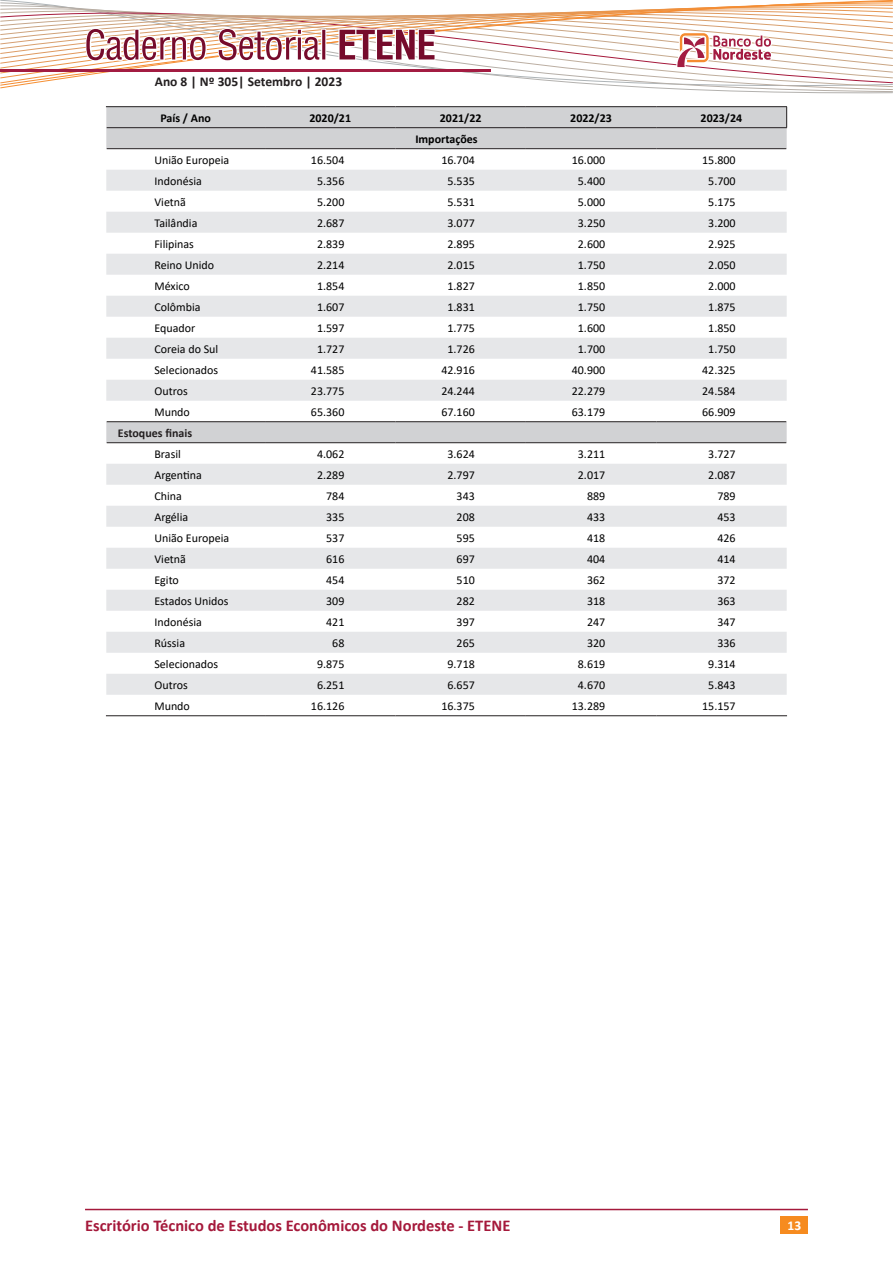
<style>
.page{position:relative;width:893px;height:1263px;background:#fff}
.page>*{position:absolute;margin:0;border:0;box-sizing:border-box;transform-origin:0 0}
.t1{font:700 16.5px "Calibri";color:#a5193b}
.t2{font:700 13.5px "Calibri";color:#231f20}
.t3{font:700 13.5px "Calibri";color:#fff}
.t4{font:12px "Calibri";color:#000}
.t5{font:700 12px "Calibri";color:#000}
.t6{font:700 12px "Calibri";color:#231f20}
</style>
<div class="page">
<div style="left:781px;top:1216px;width:27px;height:17px;background:#f68b1f"></div>
<hr style="left:85px;top:1209px;width:723px;height:1px;background:#a5193b">
<svg style="left:106px;top:352px;width:681px;height:343px;fill:#ecedee"></svg>
<hr style="left:106px;top:715px;width:159px;height:1px;background:#231f20">
<hr style="left:265px;top:715px;width:130px;height:1px;background:#231f20">
<hr style="left:395px;top:715px;width:131px;height:1px;background:#231f20">
<hr style="left:526px;top:715px;width:130px;height:1px;background:#231f20">
<hr style="left:656px;top:715px;width:131px;height:1px;background:#231f20">
<svg style="left:0;top:0;width:893px;height:352px"></svg>
<hr style="left:107px;top:127px;width:158px;height:1px;background:#231f20">
<hr style="left:265px;top:127px;width:130px;height:1px;background:#231f20">
<hr style="left:395px;top:127px;width:131px;height:1px;background:#231f20">
<hr style="left:526px;top:127px;width:130px;height:1px;background:#231f20">
<hr style="left:656px;top:127px;width:131px;height:1px;background:#231f20">
<hr style="left:107px;top:148px;width:158px;height:1px;background:#231f20">
<hr style="left:265px;top:148px;width:130px;height:1px;background:#231f20">
<hr style="left:395px;top:148px;width:131px;height:1px;background:#231f20">
<hr style="left:526px;top:148px;width:130px;height:1px;background:#231f20">
<hr style="left:656px;top:148px;width:130px;height:1px;background:#231f20">
<hr style="left:107px;top:421px;width:158px;height:1px;background:#231f20">
<hr style="left:265px;top:421px;width:130px;height:1px;background:#231f20">
<hr style="left:395px;top:421px;width:131px;height:1px;background:#231f20">
<hr style="left:526px;top:421px;width:130px;height:1px;background:#231f20">
<hr style="left:656px;top:421px;width:130px;height:1px;background:#231f20">
<hr style="left:107px;top:442px;width:158px;height:1px;background:#231f20">
<hr style="left:265px;top:442px;width:130px;height:1px;background:#231f20">
<hr style="left:395px;top:442px;width:131px;height:1px;background:#231f20">
<hr style="left:526px;top:442px;width:130px;height:1px;background:#231f20">
<hr style="left:656px;top:442px;width:130px;height:1px;background:#231f20">
<p class="t2" style="left:155px;top:72px;width:189px">Ano 8 | Nº 305| Setembro | 2023</p>
<p class="t5" style="left:160px;top:109px;width:52px">País / Ano</p>
<p class="t5" style="left:309px;top:109px;width:43px">2020/21</p>
<p class="t5" style="left:440px;top:109px;width:43px">2021/22</p>
<p class="t5" style="left:570px;top:109px;width:43px">2022/23</p>
<p class="t5" style="left:701px;top:109px;width:43px">2023/24</p>
<p class="t5" style="left:415px;top:130px;width:64px">Importações</p>
<p class="t4" style="left:154px;top:151px;width:76px">União Europeia</p>
<p class="t4" style="left:311px;top:151px;width:35px">16.504</p>
<p class="t4" style="left:441px;top:151px;width:35px">16.704</p>
<p class="t4" style="left:572px;top:151px;width:35px">16.000</p>
<p class="t4" style="left:702px;top:151px;width:35px">15.800</p>
<p class="t4" style="left:154px;top:172px;width:49px">Indonésia</p>
<p class="t4" style="left:317px;top:172px;width:29px">5.356</p>
<p class="t4" style="left:447px;top:172px;width:29px">5.535</p>
<p class="t4" style="left:578px;top:172px;width:29px">5.400</p>
<p class="t4" style="left:708px;top:172px;width:29px">5.700</p>
<p class="t4" style="left:154px;top:193px;width:33px">Vietnã</p>
<p class="t4" style="left:317px;top:193px;width:29px">5.200</p>
<p class="t4" style="left:447px;top:193px;width:29px">5.531</p>
<p class="t4" style="left:578px;top:193px;width:29px">5.000</p>
<p class="t4" style="left:708px;top:193px;width:29px">5.175</p>
<p class="t4" style="left:154px;top:214px;width:44px">Tailândia</p>
<p class="t4" style="left:317px;top:214px;width:29px">2.687</p>
<p class="t4" style="left:447px;top:214px;width:29px">3.077</p>
<p class="t4" style="left:578px;top:214px;width:29px">3.250</p>
<p class="t4" style="left:708px;top:214px;width:29px">3.200</p>
<p class="t4" style="left:154px;top:235px;width:41px">Filipinas</p>
<p class="t4" style="left:317px;top:235px;width:29px">2.839</p>
<p class="t4" style="left:447px;top:235px;width:29px">2.895</p>
<p class="t4" style="left:578px;top:235px;width:29px">2.600</p>
<p class="t4" style="left:708px;top:235px;width:29px">2.925</p>
<p class="t4" style="left:154px;top:256px;width:61px">Reino Unido</p>
<p class="t4" style="left:317px;top:256px;width:29px">2.214</p>
<p class="t4" style="left:447px;top:256px;width:29px">2.015</p>
<p class="t4" style="left:578px;top:256px;width:29px">1.750</p>
<p class="t4" style="left:708px;top:256px;width:29px">2.050</p>
<p class="t4" style="left:154px;top:277px;width:37px">México</p>
<p class="t4" style="left:317px;top:277px;width:29px">1.854</p>
<p class="t4" style="left:447px;top:277px;width:29px">1.827</p>
<p class="t4" style="left:578px;top:277px;width:29px">1.850</p>
<p class="t4" style="left:708px;top:277px;width:29px">2.000</p>
<p class="t4" style="left:154px;top:298px;width:48px">Colômbia</p>
<p class="t4" style="left:317px;top:298px;width:29px">1.607</p>
<p class="t4" style="left:447px;top:298px;width:29px">1.831</p>
<p class="t4" style="left:578px;top:298px;width:29px">1.750</p>
<p class="t4" style="left:708px;top:298px;width:29px">1.875</p>
<p class="t4" style="left:154px;top:319px;width:42px">Equador</p>
<p class="t4" style="left:317px;top:319px;width:29px">1.597</p>
<p class="t4" style="left:447px;top:319px;width:29px">1.775</p>
<p class="t4" style="left:578px;top:319px;width:29px">1.600</p>
<p class="t4" style="left:708px;top:319px;width:29px">1.850</p>
<p class="t4" style="left:154px;top:340px;width:65px">Coreia do Sul</p>
<p class="t4" style="left:317px;top:340px;width:29px">1.727</p>
<p class="t4" style="left:447px;top:340px;width:29px">1.726</p>
<p class="t4" style="left:578px;top:340px;width:29px">1.700</p>
<p class="t4" style="left:708px;top:340px;width:29px">1.750</p>
<p class="t4" style="left:154px;top:361px;width:65px">Selecionados</p>
<p class="t4" style="left:311px;top:361px;width:35px">41.585</p>
<p class="t4" style="left:441px;top:361px;width:35px">42.916</p>
<p class="t4" style="left:572px;top:361px;width:35px">40.900</p>
<p class="t4" style="left:702px;top:361px;width:35px">42.325</p>
<p class="t4" style="left:154px;top:382px;width:35px">Outros</p>
<p class="t4" style="left:311px;top:382px;width:35px">23.775</p>
<p class="t4" style="left:441px;top:382px;width:35px">24.244</p>
<p class="t4" style="left:572px;top:382px;width:35px">22.279</p>
<p class="t4" style="left:702px;top:382px;width:35px">24.584</p>
<p class="t4" style="left:154px;top:403px;width:37px">Mundo</p>
<p class="t4" style="left:311px;top:403px;width:35px">65.360</p>
<p class="t4" style="left:441px;top:403px;width:35px">67.160</p>
<p class="t4" style="left:572px;top:403px;width:35px">63.179</p>
<p class="t4" style="left:702px;top:403px;width:35px">66.909</p>
<p class="t6" style="left:118px;top:424px;width:76px">Estoques finais</p>
<p class="t4" style="left:154px;top:445px;width:28px">Brasil</p>
<p class="t4" style="left:317px;top:445px;width:29px">4.062</p>
<p class="t4" style="left:447px;top:445px;width:29px">3.624</p>
<p class="t4" style="left:578px;top:445px;width:29px">3.211</p>
<p class="t4" style="left:708px;top:445px;width:29px">3.727</p>
<p class="t4" style="left:154px;top:466px;width:49px">Argentina</p>
<p class="t4" style="left:317px;top:466px;width:29px">2.289</p>
<p class="t4" style="left:447px;top:466px;width:29px">2.797</p>
<p class="t4" style="left:578px;top:466px;width:29px">2.017</p>
<p class="t4" style="left:708px;top:466px;width:29px">2.087</p>
<p class="t4" style="left:154px;top:487px;width:29px">China</p>
<p class="t4" style="left:326px;top:487px;width:20px">784</p>
<p class="t4" style="left:457px;top:487px;width:20px">343</p>
<p class="t4" style="left:587px;top:487px;width:20px">889</p>
<p class="t4" style="left:717px;top:487px;width:20px">789</p>
<p class="t4" style="left:154px;top:508px;width:35px">Argélia</p>
<p class="t4" style="left:326px;top:508px;width:20px">335</p>
<p class="t4" style="left:457px;top:508px;width:20px">208</p>
<p class="t4" style="left:587px;top:508px;width:20px">433</p>
<p class="t4" style="left:717px;top:508px;width:20px">453</p>
<p class="t4" style="left:154px;top:529px;width:76px">União Europeia</p>
<p class="t4" style="left:326px;top:529px;width:20px">537</p>
<p class="t4" style="left:457px;top:529px;width:20px">595</p>
<p class="t4" style="left:587px;top:529px;width:20px">418</p>
<p class="t4" style="left:717px;top:529px;width:20px">426</p>
<p class="t4" style="left:154px;top:550px;width:33px">Vietnã</p>
<p class="t4" style="left:326px;top:550px;width:20px">616</p>
<p class="t4" style="left:457px;top:550px;width:20px">697</p>
<p class="t4" style="left:587px;top:550px;width:20px">404</p>
<p class="t4" style="left:717px;top:550px;width:20px">414</p>
<p class="t4" style="left:154px;top:571px;width:26px">Egito</p>
<p class="t4" style="left:326px;top:571px;width:20px">454</p>
<p class="t4" style="left:457px;top:571px;width:20px">510</p>
<p class="t4" style="left:587px;top:571px;width:20px">362</p>
<p class="t4" style="left:717px;top:571px;width:20px">372</p>
<p class="t4" style="left:154px;top:592px;width:76px">Estados Unidos</p>
<p class="t4" style="left:326px;top:592px;width:20px">309</p>
<p class="t4" style="left:457px;top:592px;width:20px">282</p>
<p class="t4" style="left:587px;top:592px;width:20px">318</p>
<p class="t4" style="left:717px;top:592px;width:20px">363</p>
<p class="t4" style="left:154px;top:613px;width:49px">Indonésia</p>
<p class="t4" style="left:326px;top:613px;width:20px">421</p>
<p class="t4" style="left:457px;top:613px;width:20px">397</p>
<p class="t4" style="left:587px;top:613px;width:20px">247</p>
<p class="t4" style="left:717px;top:613px;width:20px">347</p>
<p class="t4" style="left:154px;top:634px;width:32px">Rússia</p>
<p class="t4" style="left:332px;top:634px;width:14px">68</p>
<p class="t4" style="left:457px;top:634px;width:20px">265</p>
<p class="t4" style="left:587px;top:634px;width:20px">320</p>
<p class="t4" style="left:717px;top:634px;width:20px">336</p>
<p class="t4" style="left:154px;top:655px;width:65px">Selecionados</p>
<p class="t4" style="left:317px;top:655px;width:29px">9.875</p>
<p class="t4" style="left:447px;top:655px;width:29px">9.718</p>
<p class="t4" style="left:578px;top:655px;width:29px">8.619</p>
<p class="t4" style="left:708px;top:655px;width:29px">9.314</p>
<p class="t4" style="left:154px;top:676px;width:35px">Outros</p>
<p class="t4" style="left:317px;top:676px;width:29px">6.251</p>
<p class="t4" style="left:447px;top:676px;width:29px">6.657</p>
<p class="t4" style="left:578px;top:676px;width:29px">4.670</p>
<p class="t4" style="left:708px;top:676px;width:29px">5.843</p>
<p class="t4" style="left:154px;top:697px;width:37px">Mundo</p>
<p class="t4" style="left:311px;top:697px;width:35px">16.126</p>
<p class="t4" style="left:441px;top:697px;width:35px">16.375</p>
<p class="t4" style="left:572px;top:697px;width:35px">13.289</p>
<p class="t4" style="left:702px;top:697px;width:35px">15.157</p>
<h1 class="t1" style="left:85px;top:1213px;width:427px">Escritório Técnico de Estudos Econômicos do Nordeste - ETENE</h1>
<p class="t3" style="left:787px;top:1216px;width:15px">13</p>
</div>
